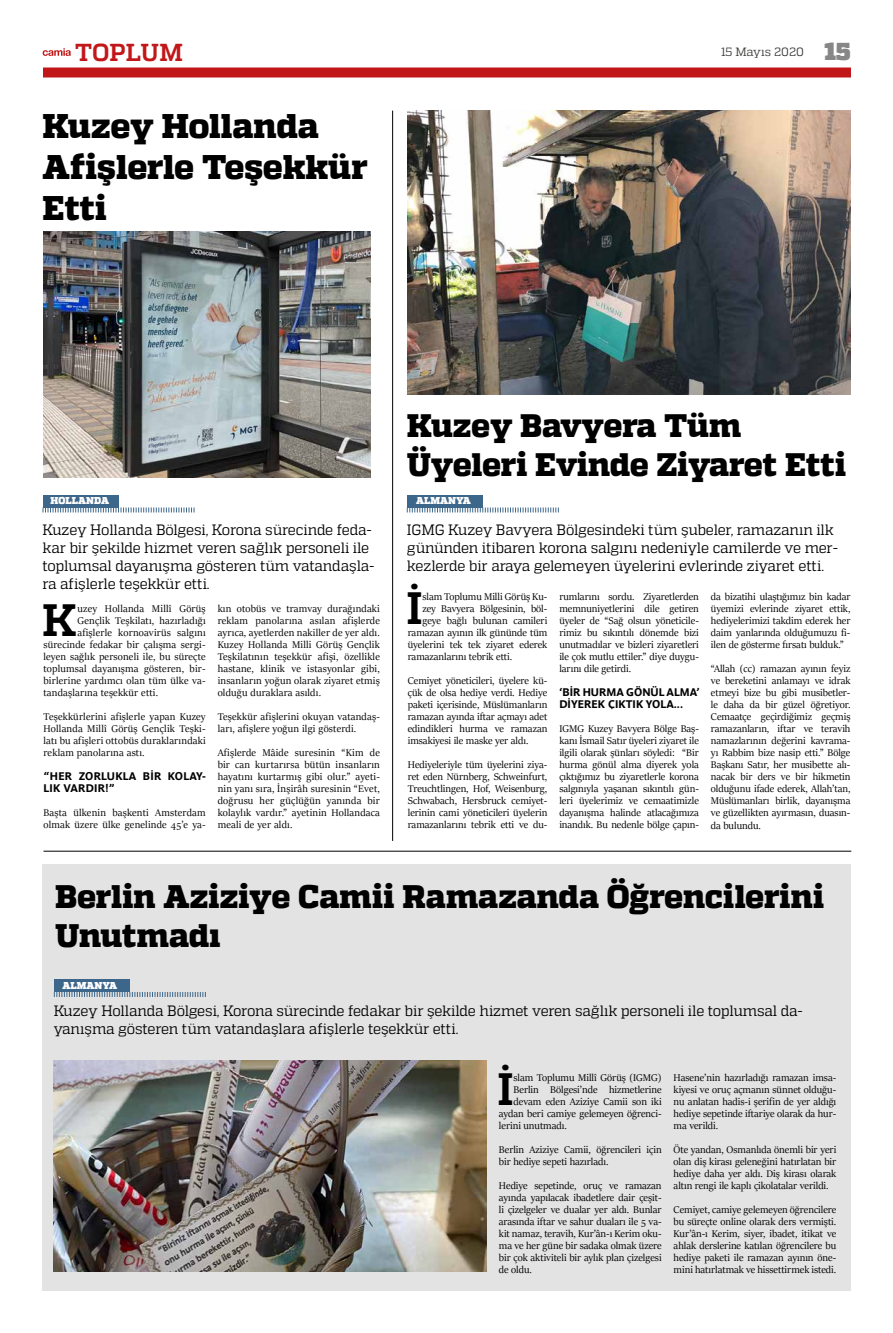
<style>
.page{position:relative;width:893px;height:1333px;background:#fff}
.page>*{position:absolute;margin:0;border:0;box-sizing:border-box;transform-origin:0 0}
.t1{font:700 45.3px "Quadon";color:#000}
.t2{font:800 34.2px/41.1px "Quadon";letter-spacing:-.015em;color:#000}
.t3{font:800 32.6px/39.1px "Quadon";letter-spacing:-.01em;color:#000}
.t4{font:800 32.5px/39px "Quadon";letter-spacing:-.01em;color:#000}
.t5{font:700 24.6px "Quadon";color:#c11718}
.t6{font:15px/18px "Quadon";letter-spacing:-.015em;color:#000;scale:.95 1}
.t7{font:12px "Quadon";color:#3c3c3b}
.t8{font:11px/12px "Sitka Banner";color:#000;text-align:justify}
.t9{font:11px/12px "Sitka Banner";letter-spacing:.02em;color:#000}
.t10{font:11px/12px "Parisine Bold Z";color:#000}
.t11{font:11px/12px "Parisine Bold Z";letter-spacing:.02em;color:#000}
.t12{font:900 10px "Quadon";letter-spacing:.005em;color:#fff}
.s1{font-weight:800;font-size:24.5px;color:#878787}
</style>
<div class="page">
<div style="left:43px;top:863px;width:808px;height:427px;background:#e3e3e3"></div>
<div style="left:43px;top:67px;width:807px;height:10px;background:#c11718"></div>
<svg style="left:43px;top:48px;width:28px;height:8px"></svg>
<div style="left:43px;top:495px;width:76px;height:12px;background:#3d678a"></div>
<svg style="left:43px;top:507px;width:152px;height:5px"></svg>
<div style="left:54px;top:979px;width:76px;height:13px;background:#3d678a"></div>
<svg style="left:54px;top:992px;width:152px;height:4px"></svg>
<div style="left:407px;top:495px;width:76px;height:12px;background:#3d678a"></div>
<svg style="left:407px;top:507px;width:152px;height:5px"></svg>
<img style="left:44px;top:231px;width:326px;height:247px">
<img style="left:408px;top:111px;width:442px;height:283px">
<img style="left:54px;top:1060px;width:432px;height:211px">
<hr style="left:392px;top:111px;width:1px;height:729px;background:#000">
<hr style="left:44px;top:850px;width:807px;height:1px;background:#000">
<h3 class="t5" style="left:75px;top:38px;width:109px">TOPLUM</h3>
<p class="t7" style="left:721px;top:45px;width:131px">15 Mayıs 2020 <span class="s1">15</span></p>
<h2 class="t2" style="left:43px;top:106px;width:327px">Kuzey Hollanda<br>Afişlerle Teşekkür<br>Etti</h2>
<p class="t12" style="left:50px;top:495px;width:60px">HOLLANDA</p>
<h3 class="t6" style="left:43px;top:520px;width:351px">Kuzey Hollanda Bölgesi, Korona sürecinde feda&shy;kar bir şekilde hizmet veren sağlık personeli ile toplumsal dayanışma gösteren tüm vatandaşla&shy;ra afişlerle teşekkür etti.</h3>
<h1 class="t1" style="left:42px;top:594px;width:36px">K</h1>
<p class="t9" style="left:77px;top:602px;width:130px">uzey Hollanda Millî Görüş</p>
<p class="t9" style="left:77px;top:614px;width:130px">Gençlik Teşkilatı, hazırladığı</p>
<p class="t9" style="left:77px;top:626px;width:130px">afişlerle kornoavirüs salgını</p>
<p class="t9" style="left:44px;top:638px;width:164px">sürecinde fedakar bir çalışma sergi-</p>
<p class="t9" style="left:44px;top:650px;width:164px">leyen sağlık personeli ile, bu süreçte</p>
<p class="t9" style="left:44px;top:662px;width:164px">toplumsal dayanışma gösteren, bir-</p>
<p class="t9" style="left:44px;top:674px;width:164px">birlerine yardımcı olan tüm ülke va-</p>
<p class="t9" style="left:44px;top:686px;width:116px">tandaşlarına teşekkür etti.</p>
<p class="t8" style="left:44px;top:710px;width:164px">Teşekkürlerini afişlerle yapan Kuzey Hollanda Millî Görüş Gençlik Teşki&shy;latı bu afişleri ottobüs duraklarındaki reklam panolarına astı.</p>
<p class="t11" style="left:44px;top:770px;width:164px">“HER ZORLUKLA BIR KOLAY-<br>LIK VARDIR!”</p>
<p class="t9" style="left:44px;top:806px;width:164px">Başta ülkenin başkenti Amsterdam olmak üzere ülke genelinde 45’e ya-</p>
<p class="t8" style="left:218px;top:602px;width:164px">kın otobüs ve tramvay durağındaki reklam panolarına asılan afişlerde ayrıca, ayetlerden nakiller de yer aldı.<br>Kuzey Hollanda Milli Görüş Gençlik Teşkilatının teşekkür afişi, özellikle hastane, klinik ve istasyonlar gibi, insanların yoğun olarak ziyaret etmiş olduğu duraklara asıldı.</p>
<p class="t9" style="left:218px;top:710px;width:164px">Teşekkür afişlerini okuyan vatandaş&shy;ları, afişlere yoğun ilgi gösterdi.</p>
<p class="t8" style="left:218px;top:746px;width:164px">Afişlerde Mâide suresinin “Kim de bir can kurtarırsa bütün insanların hayatını kurtarmış gibi olur.” ayeti&shy;nin yanı sıra, İnşirâh suresinin “Evet, doğrusu her güçlüğün yanında bir kolaylık vardır.” ayetinin Hollandaca meali de yer aldı.</p>
<h3 class="t4" style="left:407px;top:406px;width:441px">Kuzey Bavyera Tüm<br>Üyeleri Evinde Ziyaret Etti</h3>
<p class="t12" style="left:416px;top:495px;width:56px">ALMANYA</p>
<h3 class="t6" style="left:407px;top:520px;width:455px">IGMG Kuzey Bavyera Bölgesindeki tüm şubeler, ramazanın ilk gününden itibaren korona salgını nedeniyle camilerde ve mer&shy;kezlerde bir araya gelemeyen üyelerini evlerinde ziyaret etti.</h3>
<h1 class="t1" style="left:406px;top:582px;width:18px">İ</h1>
<p class="t8" style="left:422px;top:590px;width:126px">slam Toplumu Milli Görüş Ku-</p>
<p class="t8" style="left:422px;top:602px;width:126px">zey Bavyera Bölgesinin, böl-</p>
<p class="t8" style="left:422px;top:614px;width:126px">geye bağlı bulunan camileri</p>
<p class="t8" style="left:408px;top:626px;width:141px">ramazan ayının ilk gününde tüm</p>
<p class="t8" style="left:408px;top:638px;width:141px">üyelerini tek tek ziyaret ederek</p>
<p class="t8" style="left:408px;top:650px;width:106px">ramazanlarını tebrik etti.</p>
<p class="t8" style="left:408px;top:674px;width:141px">Cemiyet yöneticileri, üyelere kü&shy;çük de olsa hediye verdi. Hediye paketi içerisinde, Müslümanların ramazan ayında iftar açmayı adet edindikleri hurma ve ramazan imsakiyesi ile maske yer aldı.</p>
<p class="t8" style="left:408px;top:758px;width:141px">Hediyeleriyle tüm üyelerini ziya&shy;ret eden Nürnberg, Schweinfurt, Treuchtlingen, Hof, Weisenburg, Schwabach, Hersbruck cemiyet&shy;lerinin cami yöneticileri üyelerin ramazanlarını tebrik etti ve du-</p>
<p class="t8" style="left:559px;top:590px;width:141px">rumlarını sordu. Ziyaretlerden memnuniyetlerini dile getiren üyeler de “Sağ olsun yöneticile&shy;rimiz bu sıkıntılı dönemde bizi unutmadılar ve bizleri ziyaretleri ile çok mutlu ettiler.” diye duygu&shy;larını dile getirdi.</p>
<p class="t10" style="left:559px;top:686px;width:142px">‘BIR HURMA GÖNÜL ALMA’<br>DIYEREK ÇIKTIK YOLA...</p>
<p class="t8" style="left:559px;top:722px;width:141px">IGMG Kuzey Bavyera Bölge Baş&shy;kanı İsmail Satır üyeleri ziyaret ile ilgili olarak şünları söyledi: “Bir hurma gönül alma diyerek yola çıktığımız bu ziyaretlerle korona salgınıyla yaşanan sıkıntılı gün&shy;leri üyelerimiz ve cemaatimizle dayanışma halinde atlacağımıza inandık. Bu nedenle bölge çapın-</p>
<p class="t8" style="left:711px;top:590px;width:141px">da bizatihi ulaştığımız bin kadar üyemizi evlerinde ziyaret ettik, hediyelerimizi takdim ederek her daim yanlarında olduğumuzu fi&shy;ilen de gösterme fırsatı bulduk.”</p>
<p class="t8" style="left:711px;top:662px;width:141px">“Allah (cc) ramazan ayının feyiz ve bereketini anlamayı ve idrak etmeyi bize bu gibi musibetler&shy;le daha da bir güzel öğretiyor.<br>Cemaatçe geçirdiğimiz geçmiş ramazanların, iftar ve teravih namazlarının değerini kavrama&shy;yı Rabbim bize nasip etti.” Bölge Başkanı Satır, her musibette alı&shy;nacak bir ders ve bir hikmetin olduğunu ifade ederek, Allah’tan, Müslümanları birlik, dayanışma ve güzellikten ayırmasın, duasın&shy;da bulundu.</p>
<h3 class="t3" style="left:55px;top:877px;width:771px">Berlin Aziziye Camii Ramazanda Öğrencilerini<br>Unutmadı</h3>
<p class="t12" style="left:62px;top:979px;width:56px">ALMANYA</p>
<h3 class="t6" style="left:54px;top:1002px;width:790px">Kuzey Hollanda Bölgesi, Korona sürecinde fedakar bir şekilde hizmet veren sağlık personeli ile toplumsal da&shy;yanışma gösteren tüm vatandaşlara afişlerle teşekkür etti.</h3>
<h1 class="t1" style="left:497px;top:1062px;width:18px">İ</h1>
<p class="t8" style="left:514px;top:1070px;width:150px">slam Toplumu Millî Görüş (IGMG)</p>
<p class="t8" style="left:514px;top:1082px;width:150px">Berlin Bölgesi’nde hizmetlerine</p>
<p class="t8" style="left:514px;top:1094px;width:150px">devam eden Aziziye Camii son iki</p>
<p class="t8" style="left:499px;top:1106px;width:164px">aydan beri camiye gelemeyen öğrenci-</p>
<p class="t8" style="left:499px;top:1118px;width:69px">lerini unutmadı.</p>
<p class="t8" style="left:499px;top:1142px;width:164px">Berlin Aziziye Camii, öğrencileri için bir hediye sepeti hazırladı.</p>
<p class="t8" style="left:499px;top:1178px;width:164px">Hediye sepetinde, oruç ve ramazan ayında yapılacak ibadetlere dair çeşit&shy;li çizelgeler ve dualar yer aldı. Bunlar arasında iftar ve sahur duaları ile 5 va&shy;kit namaz, teravih, Kur’ân-ı Kerim oku&shy;ma ve her güne bir sadaka olmak üzere bir çok aktiviteli bir aylık plan çizelgesi de oldu.</p>
<p class="t8" style="left:674px;top:1070px;width:164px">Hasene’nin hazırladığı ramazan imsa&shy;kiyesi ve oruç açmanın sünnet olduğu&shy;nu anlatan hadis-i şerifin de yer aldığı hediye sepetinde iftariye olarak da hur&shy;ma verildi.</p>
<p class="t8" style="left:674px;top:1142px;width:164px">Öte yandan, Osmanlıda önemli bir yeri olan diş kirası geleneğini hatırlatan bir hediye daha yer aldı. Diş kirası olarak altın rengi ile kaplı çikolatalar verildi.</p>
<p class="t8" style="left:674px;top:1202px;width:164px">Cemiyet, camiye gelemeyen öğrencilere bu süreçte online olarak ders vermişti.<br>Kur’ân-ı Kerim, siyer, ibadet, itikat ve ahlak derslerine katılan öğrencilere bu hediye paketi ile ramazan ayının öne&shy;mini hatırlatmak ve hissettirmek istedi.</p>
</div>
